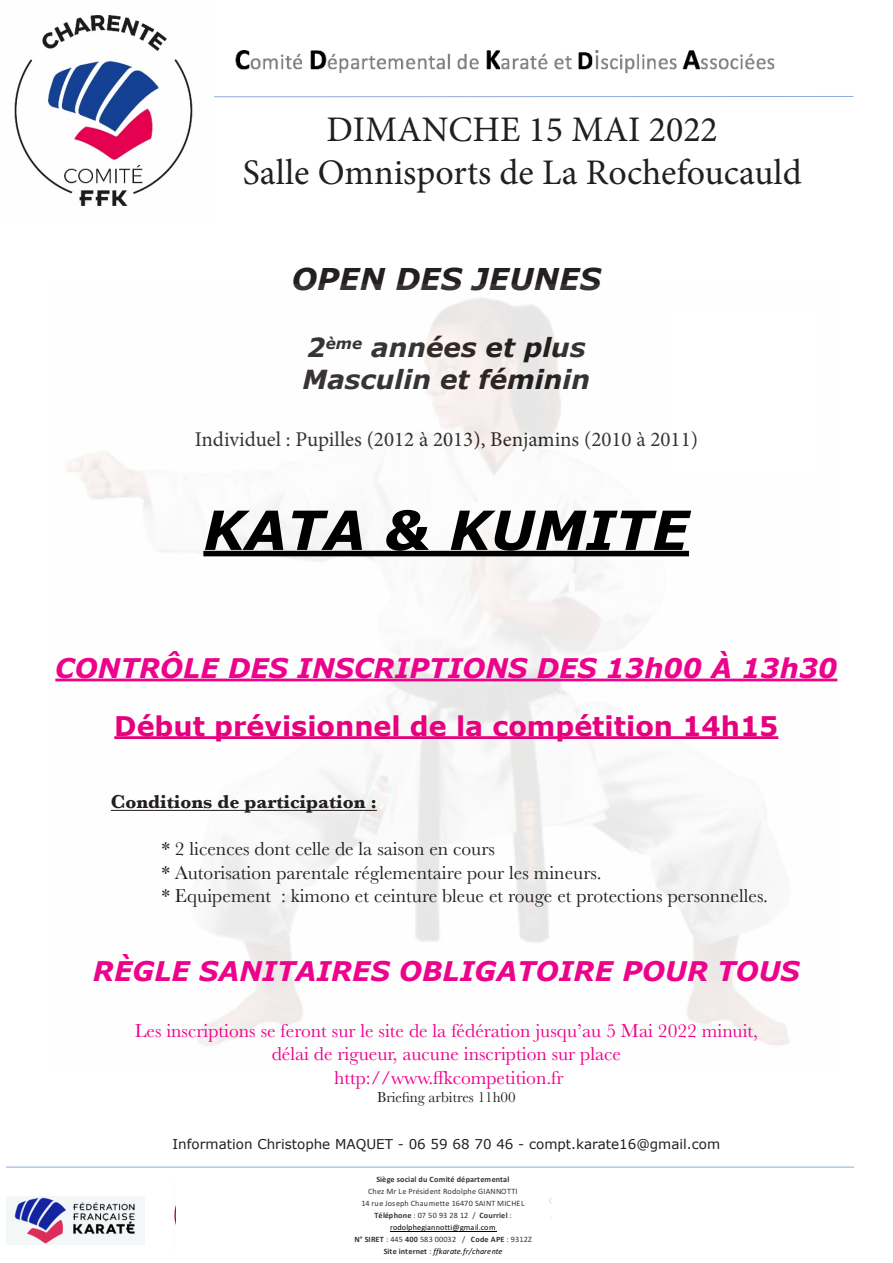
<style>
.page{position:relative;width:893px;height:1263px;background:#fff}
.page>*{position:absolute;margin:0;border:0;box-sizing:border-box;transform-origin:0 0}
.t1{font:italic 700 54px "Verdana";color:#000}
.t2{font:36px "Minion Pro";color:#231f20}
.t3{font:italic 700 30px "Verdana";color:#231f20}
.t4{font:italic 700 27px "Verdana";color:#ed028c}
.t5{font:700 27px "Verdana";color:#e6007e}
.t6{font:italic 700 26.25px "Verdana";color:#231f20}
.t7{font:21px "Minion Pro";color:#231f20}
.t8{font:19.5px "Baskerville";color:#231f20}
.t9{font:19.5px "Baskerville";color:#ed028c}
.t10{font:700 19.5px "Baskerville";color:#231f20}
.t11{font:15px "Baskerville";color:#231f20}
.t12{font:13.5px "Verdana";color:#231f20}
.t13{font:8.1px/12px "Calibri";letter-spacing:.02em;color:#333;text-align:center}
.s1{font-weight:700}
.s2{color:#000}
.s3{font-style:italic;color:#000}
</style>
<div class="page">
<img style="left:14px;top:15px;width:201px;height:191px">
<img style="left:6px;top:1196px;width:139px;height:48px">
<hr style="left:390px;top:1231px;width:106px;height:1px;background:#000">
<img style="left:235px;top:50px;width:540px;height:23px">
<img style="left:174px;top:1205px;width:2px;height:20px">
<hr style="left:6px;top:1167px;width:848px;height:1px;background:#8faadc">
<hr style="left:214px;top:96px;width:639px;height:1px;background:#8faadc">
<div style="left:203px;top:551px;width:486px;height:5px;background:#000"></div>
<hr style="left:55px;top:679px;width:782px;height:2px;background:#ed028c">
<hr style="left:114px;top:736px;width:664px;height:3px;background:#e6007e">
<hr style="left:111px;top:810px;width:266px;height:1px;background:#231f20">
<p class="t2" style="left:327px;top:105px;width:393px">DIMANCHE 15 MAI 2022</p>
<p class="t2" style="left:243px;top:149px;width:560px">Salle Omnisports de La Rochefoucauld</p>
<p class="t3" style="left:292px;top:260px;width:311px">OPEN DES JEUNES</p>
<p class="t6" style="left:307px;top:331px;width:280px">2<sup>ème</sup> années et plus</p>
<p class="t6" style="left:302px;top:363px;width:289px">Masculin et féminin</p>
<p class="t7" style="left:195px;top:425px;width:505px">Individuel : Pupilles (2012 à 2013), Benjamins (2010 à 2011)</p>
<p class="t1" style="left:203px;top:496px;width:487px">KATA &amp; KUMITE</p>
<p class="t4" style="left:55px;top:651px;width:784px">CONTRÔLE DES INSCRIPTIONS DES 13h00 À 13h30</p>
<p class="t5" style="left:114px;top:709px;width:666px">Début prévisionnel de la compétition 14h15</p>
<p class="t10" style="left:111px;top:788px;width:267px">Conditions de participation :</p>
<p class="t8" style="left:162px;top:836px;width:335px">* 2 licences dont celle de la saison en cours</p>
<p class="t8" style="left:162px;top:860px;width:441px">* Autorisation parentale réglementaire pour les mineurs.</p>
<p class="t8" style="left:162px;top:883px;width:608px">* Equipement : kimono et ceinture bleue et rouge et protections personnelles.</p>
<p class="t4" style="left:93px;top:954px;width:708px">RÈGLE SANITAIRES OBLIGATOIRE POUR TOUS</p>
<p class="t9" style="left:135px;top:1018px;width:625px">Les inscriptions se feront sur le site de la fédération jusqu’au 5 Mai 2022 minuit,</p>
<p class="t9" style="left:272px;top:1042px;width:351px">délai de rigueur, aucune inscription sur place</p>
<p class="t9" style="left:334px;top:1065px;width:231px">http://www.ffkcompetition.fr</p>
<p class="t11" style="left:377px;top:1087px;width:140px">Briefing arbitres 11h00</p>
<p class="t12" style="left:173px;top:1136px;width:549px">Information Christophe MAQUET - 06 59 68 70 46 - compt.karate16@gmail.com</p>
<p class="t13" style="left:354px;top:1173px;width:179px"><span class="s1">Siège social du Comité départemental<br></span>Chez Mr Le Président Rodolphe GIANNOTTI<br>14 rue Joseph Chaumette 16470 SAINT MICHEL <span class="s1">Téléphone</span> : 07 50 93 28 12 / <span class="s1">Courriel</span> : <span class="s2">rodolphegiannotti@gmail.com<br></span><span class="s1">N° SIRET</span> : 445 <span class="s1">400</span> 583 00032 / <span class="s1">Code APE</span> : 9312Z <span class="s1">Site internet</span> : <span class="s3">ffkarate.fr/charente</span></p>
</div>
